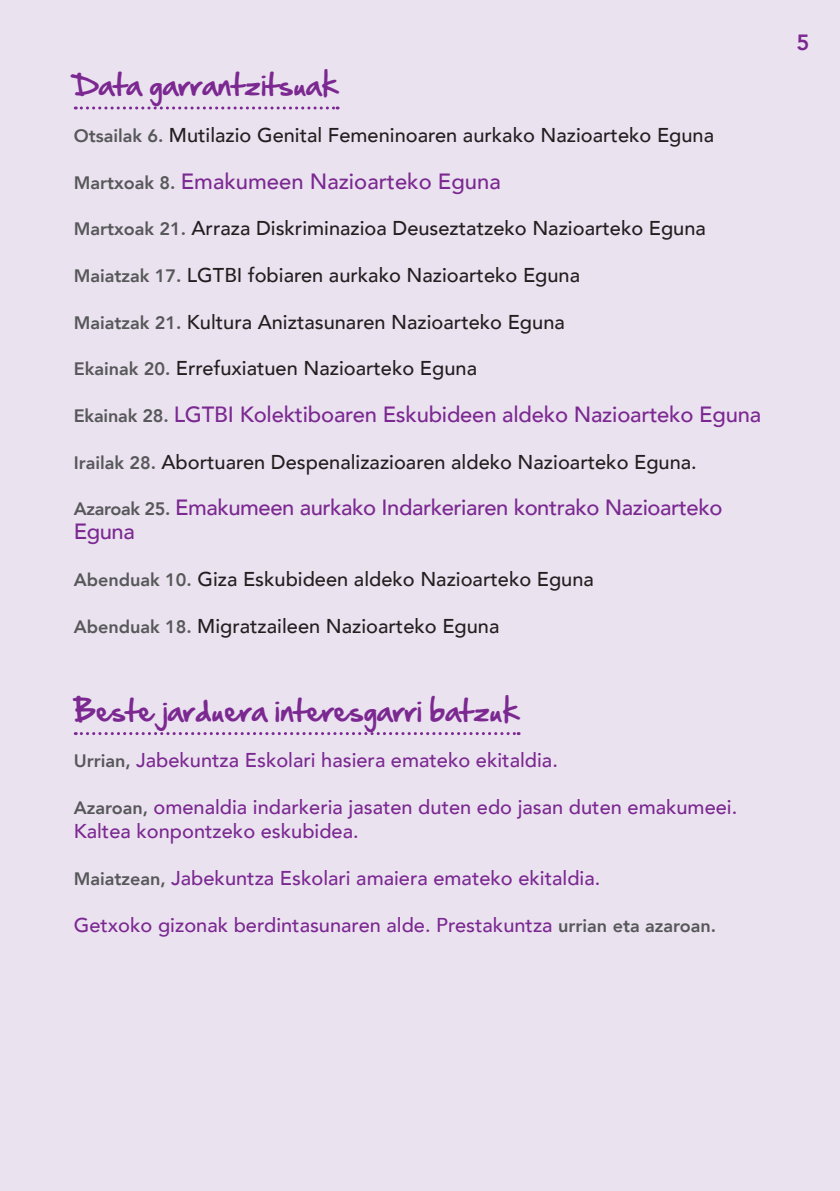
<style>
.page{position:relative;width:840px;height:1191px;background:#fff}
.page>*{position:absolute;margin:0;border:0;box-sizing:border-box;transform-origin:0 0}
.t1{font:26px "Hand Of Sean";color:#7b2991}
.t2{font:500 22px/24px "Avenir";letter-spacing:-.01em;color:#7b2991}
.t3{font:800 22px "Avenir";color:#7b2991}
.t4{font:500 20px "Avenir";color:#231f20}
.t5{font:500 20px/24px "Avenir";color:#7b2991}
.s1{font-weight:800;font-size:18px;color:#57585a}
</style>
<div class="page">
<div style="left:0;top:0;width:839px;height:1191px;background:#ebe2f0"></div>
<svg style="left:75px;top:106px;width:263px;height:3px"></svg>
<svg style="left:75px;top:732px;width:444px;height:3px"></svg>
<h1 class="t1" style="left:74px;top:61px;width:266px">Data garrantzitsuak</h1>
<p class="t4" style="left:74px;top:118px;width:641px"><span class="s1">Otsailak 6.</span> Mutilazio Genital Femeninoaren aurkako Nazioarteko Eguna</p>
<p class="t2" style="left:74px;top:168px;width:428px"><span class="s1">Martxoak 8.</span> Emakumeen Nazioarteko Eguna</p>
<p class="t4" style="left:74px;top:211px;width:633px"><span class="s1">Martxoak 21.</span> Arraza Diskriminazioa Deuseztatzeko Nazioarteko Eguna</p>
<p class="t4" style="left:74px;top:258px;width:507px"><span class="s1">Maiatzak 17.</span> LGTBI fobiaren aurkako Nazioarteko Eguna</p>
<p class="t4" style="left:74px;top:304px;width:492px"><span class="s1">Maiatzak 21.</span> Kultura Aniztasunaren Nazioarteko Eguna</p>
<p class="t4" style="left:74px;top:351px;width:404px"><span class="s1">Ekainak 20.</span> Errefuxiatuen Nazioarteko Eguna</p>
<p class="t2" style="left:74px;top:401px;width:688px"><span class="s1">Ekainak 28.</span> LGTBI Kolektiboaren Eskubideen aldeko Nazioarteko Eguna</p>
<p class="t4" style="left:74px;top:444px;width:624px"><span class="s1">Irailak 28.</span> Abortuaren Despenalizazioaren aldeko Nazioarteko Eguna.</p>
<p class="t2" style="left:74px;top:494px;width:649px"><span class="s1">Azaroak 25.</span> Emakumeen aurkako Indarkeriaren kontrako Nazioarteko<br>Eguna</p>
<p class="t4" style="left:74px;top:562px;width:521px"><span class="s1">Abenduak 10.</span> Giza Eskubideen aldeko Nazioarteko Eguna</p>
<p class="t4" style="left:74px;top:608px;width:427px"><span class="s1">Abenduak 18.</span> Migratzaileen Nazioarteko Eguna</p>
<h1 class="t1" style="left:74px;top:687px;width:447px">Beste jarduera interesgarri batzuk</h1>
<p class="t5" style="left:74px;top:747px;width:485px"><span class="s1">Urrian,</span> Jabekuntza Eskolari hasiera emateko ekitaldia.</p>
<p class="t5" style="left:74px;top:794px;width:664px"><span class="s1">Azaroan,</span> omenaldia indarkeria jasaten duten edo jasan duten emakumeei.<br>Kaltea konpontzeko eskubidea.</p>
<p class="t5" style="left:74px;top:864px;width:528px"><span class="s1">Maiatzean,</span> Jabekuntza Eskolari amaiera emateko ekitaldia.</p>
<p class="t5" style="left:74px;top:911px;width:643px">Getxoko gizonak berdintasunaren alde. Prestakuntza <span class="s1">urrian eta azaroan.</span></p>
<p class="t3" style="left:796px;top:26px;width:15px">5</p>
</div>
